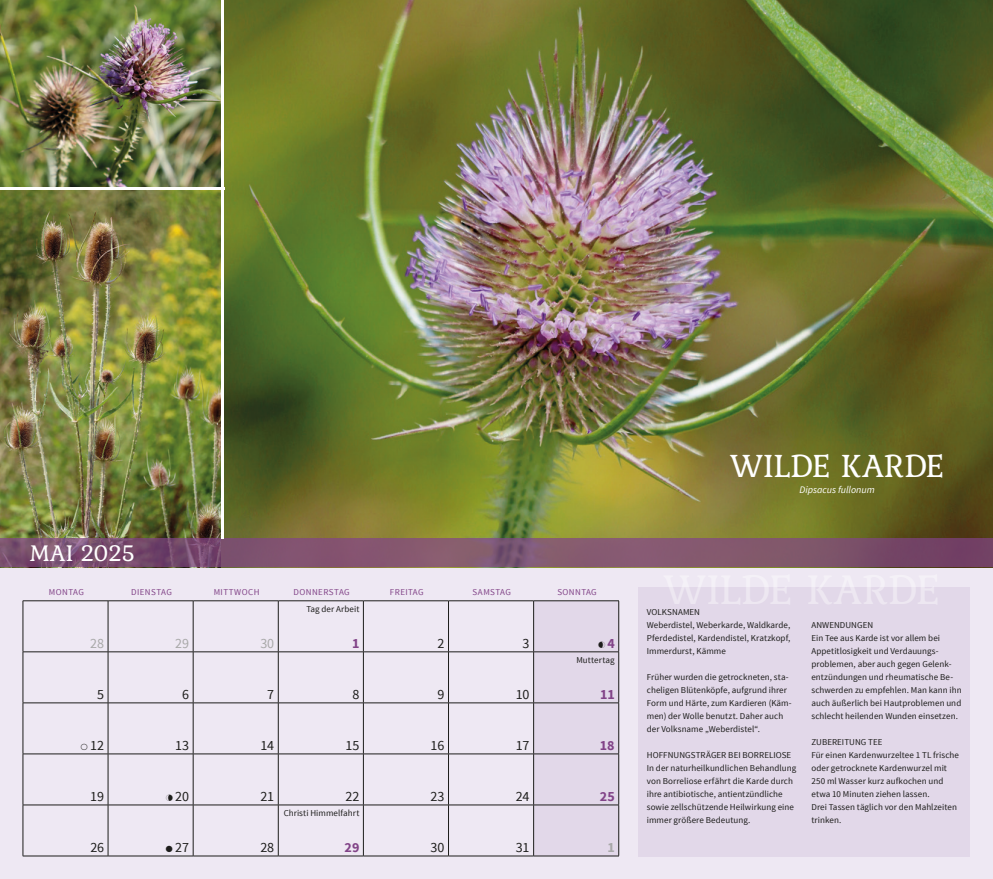
<style>
.page{position:relative;width:993px;height:879px;background:#fff}
.page>*{position:absolute;margin:0;border:0;box-sizing:border-box;transform-origin:0 0}
.t1{font:34px "Kurale";color:#fff}
.t2{font:24px "Kurale";letter-spacing:-.05em;color:#fff}
.t3{font:14px "Source Sans Pro";color:#1d1d1b}
.t4{font:700 14px "Source Sans Pro";color:#824488}
.t5{font:14px "Source Sans Pro";color:#a8a8a8}
.t6{font:700 14px "Source Sans Pro";color:#a8a8a8}
.t7{font:italic 10px "Source Sans Pro";color:#fff}
.t8{font:9px/13px "Source Sans Pro";letter-spacing:.005em;color:#1d1d1b}
.t9{font:9px "Source Sans Pro";letter-spacing:.045em;color:#824488}
</style>
<div class="page">
<div style="left:0;top:567px;width:992px;height:312px;background:#eee8f3"></div>
<div style="left:638px;top:587px;width:331px;height:269px;background:#e2d8e9"></div>
<img style="left:0;top:0;width:992px;height:539px">
<svg style="left:0;top:539px;width:992px;height:28px;fill:#82556e"></svg>
<hr style="left:23px;top:600px;width:85px;height:1px;background:#1d1d1b">
<hr style="left:23px;top:601px;width:1px;height:50px;background:#1d1d1b">
<hr style="left:108px;top:600px;width:85px;height:1px;background:#1d1d1b">
<hr style="left:108px;top:601px;width:1px;height:50px;background:#1d1d1b">
<hr style="left:193px;top:600px;width:85px;height:1px;background:#1d1d1b">
<hr style="left:193px;top:601px;width:1px;height:50px;background:#1d1d1b">
<hr style="left:278px;top:600px;width:85px;height:1px;background:#1d1d1b">
<hr style="left:278px;top:601px;width:1px;height:50px;background:#1d1d1b">
<hr style="left:363px;top:600px;width:85px;height:1px;background:#1d1d1b">
<hr style="left:363px;top:601px;width:1px;height:50px;background:#1d1d1b">
<hr style="left:448px;top:600px;width:85px;height:1px;background:#1d1d1b">
<hr style="left:448px;top:601px;width:1px;height:50px;background:#1d1d1b">
<hr style="left:533px;top:600px;width:85px;height:1px;background:#1d1d1b">
<hr style="left:618px;top:601px;width:1px;height:50px;background:#1d1d1b">
<hr style="left:23px;top:651px;width:85px;height:1px;background:#1d1d1b">
<hr style="left:23px;top:652px;width:1px;height:50px;background:#1d1d1b">
<hr style="left:108px;top:651px;width:85px;height:1px;background:#1d1d1b">
<hr style="left:108px;top:652px;width:1px;height:50px;background:#1d1d1b">
<hr style="left:193px;top:651px;width:85px;height:1px;background:#1d1d1b">
<hr style="left:193px;top:652px;width:1px;height:50px;background:#1d1d1b">
<hr style="left:278px;top:651px;width:85px;height:1px;background:#1d1d1b">
<hr style="left:278px;top:652px;width:1px;height:50px;background:#1d1d1b">
<hr style="left:363px;top:651px;width:85px;height:1px;background:#1d1d1b">
<hr style="left:363px;top:652px;width:1px;height:50px;background:#1d1d1b">
<hr style="left:448px;top:651px;width:85px;height:1px;background:#1d1d1b">
<hr style="left:448px;top:652px;width:1px;height:50px;background:#1d1d1b">
<hr style="left:618px;top:652px;width:1px;height:50px;background:#1d1d1b">
<hr style="left:23px;top:702px;width:85px;height:1px;background:#1d1d1b">
<hr style="left:23px;top:703px;width:1px;height:50px;background:#1d1d1b">
<hr style="left:108px;top:702px;width:85px;height:1px;background:#1d1d1b">
<hr style="left:108px;top:703px;width:1px;height:50px;background:#1d1d1b">
<hr style="left:193px;top:702px;width:85px;height:1px;background:#1d1d1b">
<hr style="left:193px;top:703px;width:1px;height:50px;background:#1d1d1b">
<hr style="left:278px;top:702px;width:85px;height:1px;background:#1d1d1b">
<hr style="left:278px;top:703px;width:1px;height:50px;background:#1d1d1b">
<hr style="left:363px;top:702px;width:85px;height:1px;background:#1d1d1b">
<hr style="left:363px;top:703px;width:1px;height:50px;background:#1d1d1b">
<hr style="left:448px;top:702px;width:85px;height:1px;background:#1d1d1b">
<hr style="left:448px;top:703px;width:1px;height:50px;background:#1d1d1b">
<hr style="left:618px;top:703px;width:1px;height:50px;background:#1d1d1b">
<hr style="left:23px;top:753px;width:85px;height:1px;background:#1d1d1b">
<hr style="left:23px;top:754px;width:1px;height:50px;background:#1d1d1b">
<hr style="left:108px;top:753px;width:85px;height:1px;background:#1d1d1b">
<hr style="left:108px;top:754px;width:1px;height:50px;background:#1d1d1b">
<hr style="left:193px;top:753px;width:85px;height:1px;background:#1d1d1b">
<hr style="left:193px;top:754px;width:1px;height:50px;background:#1d1d1b">
<hr style="left:278px;top:753px;width:85px;height:1px;background:#1d1d1b">
<hr style="left:278px;top:754px;width:1px;height:50px;background:#1d1d1b">
<hr style="left:363px;top:753px;width:85px;height:1px;background:#1d1d1b">
<hr style="left:363px;top:754px;width:1px;height:50px;background:#1d1d1b">
<hr style="left:448px;top:753px;width:85px;height:1px;background:#1d1d1b">
<hr style="left:448px;top:754px;width:1px;height:50px;background:#1d1d1b">
<hr style="left:618px;top:754px;width:1px;height:50px;background:#1d1d1b">
<hr style="left:23px;top:804px;width:85px;height:1px;background:#1d1d1b">
<hr style="left:23px;top:805px;width:1px;height:50px;background:#1d1d1b">
<hr style="left:108px;top:804px;width:85px;height:1px;background:#1d1d1b">
<hr style="left:108px;top:805px;width:1px;height:50px;background:#1d1d1b">
<hr style="left:193px;top:804px;width:85px;height:1px;background:#1d1d1b">
<hr style="left:193px;top:805px;width:1px;height:50px;background:#1d1d1b">
<hr style="left:278px;top:804px;width:85px;height:1px;background:#1d1d1b">
<hr style="left:278px;top:805px;width:1px;height:50px;background:#1d1d1b">
<hr style="left:363px;top:804px;width:85px;height:1px;background:#1d1d1b">
<hr style="left:363px;top:805px;width:1px;height:50px;background:#1d1d1b">
<hr style="left:448px;top:804px;width:85px;height:1px;background:#1d1d1b">
<hr style="left:448px;top:805px;width:1px;height:50px;background:#1d1d1b">
<hr style="left:618px;top:805px;width:1px;height:50px;background:#1d1d1b">
<hr style="left:23px;top:855px;width:85px;height:1px;background:#1d1d1b">
<hr style="left:108px;top:855px;width:85px;height:1px;background:#1d1d1b">
<hr style="left:193px;top:855px;width:85px;height:1px;background:#1d1d1b">
<hr style="left:278px;top:855px;width:85px;height:1px;background:#1d1d1b">
<hr style="left:363px;top:855px;width:85px;height:1px;background:#1d1d1b">
<hr style="left:448px;top:855px;width:85px;height:1px;background:#1d1d1b">
<hr style="left:221px;top:0;width:3px;height:539px;background:#fff">
<hr style="left:0;top:187px;width:224px;height:3px;background:#fff">
<svg style="left:533px;top:601px;width:85px;height:255px"></svg>
<h2 class="t2" style="left:30px;top:534px;width:108px">MAI 2025</h2>
<p class="t9" style="left:49px;top:586px;width:36px">MONTAG</p>
<p class="t9" style="left:131px;top:586px;width:42px">DIENSTAG</p>
<p class="t9" style="left:214px;top:586px;width:47px">MITTWOCH</p>
<p class="t9" style="left:293px;top:586px;width:58px">DONNERSTAG</p>
<p class="t9" style="left:390px;top:586px;width:35px">FREITAG</p>
<p class="t9" style="left:472px;top:586px;width:40px">SAMSTAG</p>
<p class="t9" style="left:557px;top:586px;width:41px">SONNTAG</p>
<h3 class="t5" style="left:90px;top:634px;width:15px">28</h3>
<h3 class="t5" style="left:175px;top:634px;width:15px">29</h3>
<h3 class="t5" style="left:260px;top:634px;width:15px">30</h3>
<p class="t8" style="left:306px;top:602px;width:54px">Tag der Arbeit</p>
<h3 class="t4" style="left:352px;top:634px;width:9px">1</h3>
<h3 class="t3" style="left:437px;top:634px;width:8px">2</h3>
<h3 class="t3" style="left:522px;top:634px;width:8px">3</h3>
<h3 class="t4" style="left:607px;top:634px;width:9px">4</h3>
<h3 class="t3" style="left:97px;top:685px;width:8px">5</h3>
<h3 class="t3" style="left:182px;top:685px;width:8px">6</h3>
<h3 class="t3" style="left:267px;top:685px;width:8px">7</h3>
<h3 class="t3" style="left:352px;top:685px;width:8px">8</h3>
<h3 class="t3" style="left:437px;top:685px;width:8px">9</h3>
<h3 class="t3" style="left:515px;top:685px;width:15px">10</h3>
<p class="t8" style="left:576px;top:653px;width:40px">Muttertag</p>
<h3 class="t4" style="left:600px;top:685px;width:16px">11</h3>
<h3 class="t3" style="left:90px;top:736px;width:15px">12</h3>
<h3 class="t3" style="left:175px;top:736px;width:15px">13</h3>
<h3 class="t3" style="left:260px;top:736px;width:15px">14</h3>
<h3 class="t3" style="left:345px;top:736px;width:15px">15</h3>
<h3 class="t3" style="left:430px;top:736px;width:15px">16</h3>
<h3 class="t3" style="left:515px;top:736px;width:15px">17</h3>
<h3 class="t4" style="left:599px;top:736px;width:16px">18</h3>
<h3 class="t3" style="left:90px;top:787px;width:15px">19</h3>
<h3 class="t3" style="left:175px;top:787px;width:15px">20</h3>
<h3 class="t3" style="left:260px;top:787px;width:15px">21</h3>
<h3 class="t3" style="left:345px;top:787px;width:15px">22</h3>
<h3 class="t3" style="left:430px;top:787px;width:15px">23</h3>
<h3 class="t3" style="left:515px;top:787px;width:15px">24</h3>
<h3 class="t4" style="left:599px;top:787px;width:16px">25</h3>
<h3 class="t3" style="left:90px;top:838px;width:15px">26</h3>
<h3 class="t3" style="left:175px;top:838px;width:15px">27</h3>
<h3 class="t3" style="left:260px;top:838px;width:15px">28</h3>
<p class="t8" style="left:283px;top:806px;width:77px">Christi Himmelfahrt</p>
<h3 class="t4" style="left:344px;top:838px;width:16px">29</h3>
<h3 class="t3" style="left:430px;top:838px;width:15px">30</h3>
<h3 class="t3" style="left:515px;top:838px;width:15px">31</h3>
<h3 class="t6" style="left:607px;top:838px;width:9px">1</h3>
<h1 class="t1" style="left:729px;top:439px;width:216px">WILDE KARDE</h1>
<p class="t7" style="left:799px;top:483px;width:77px">Dipsacus fullonum</p>
<p class="t8" style="left:646px;top:606px;width:145px">VOLKSNAMEN<br>Weberdistel, Weberkarde, Waldkarde,<br>Pferdedistel, Kardendistel, Kratzkopf,<br>Immerdurst, Kämme</p>
<p class="t8" style="left:646px;top:671px;width:146px">Früher wurden die getrockneten, sta&shy;cheligen Blütenköpfe, aufgrund ihrer Form und Härte, zum Kardieren (Käm&shy;men) der Wolle benutzt. Daher auch der Volksname „Weberdistel“.</p>
<p class="t8" style="left:646px;top:749px;width:151px">HOFFNUNGSTRÄGER BEI BORRELIOSE In der naturheilkundlichen Behandlung von Borreliose erfährt die Karde durch ihre antibiotische, antientzündliche sowie zellschützende Heilwirkung eine immer größere Bedeutung.</p>
<p class="t8" style="left:811px;top:619px;width:152px">ANWENDUNGEN<br>Ein Tee aus Karde ist vor allem bei Appetitlosigkeit und Verdauungs&shy;problemen, aber auch gegen Gelenk&shy;entzündungen und rheumatische Be&shy;schwerden zu empfehlen. Man kann ihn auch äußerlich bei Hautproblemen und schlecht heilenden Wunden einsetzen.</p>
<p class="t8" style="left:811px;top:736px;width:149px">ZUBEREITUNG TEE<br>Für einen Kardenwurzeltee 1 TL frische oder getrocknete Kardenwurzel mit<br>250 ml Wasser kurz aufkochen und etwa 10 Minuten ziehen lassen.<br>Drei Tassen täglich vor den Mahlzeiten trinken.</p>
</div>
